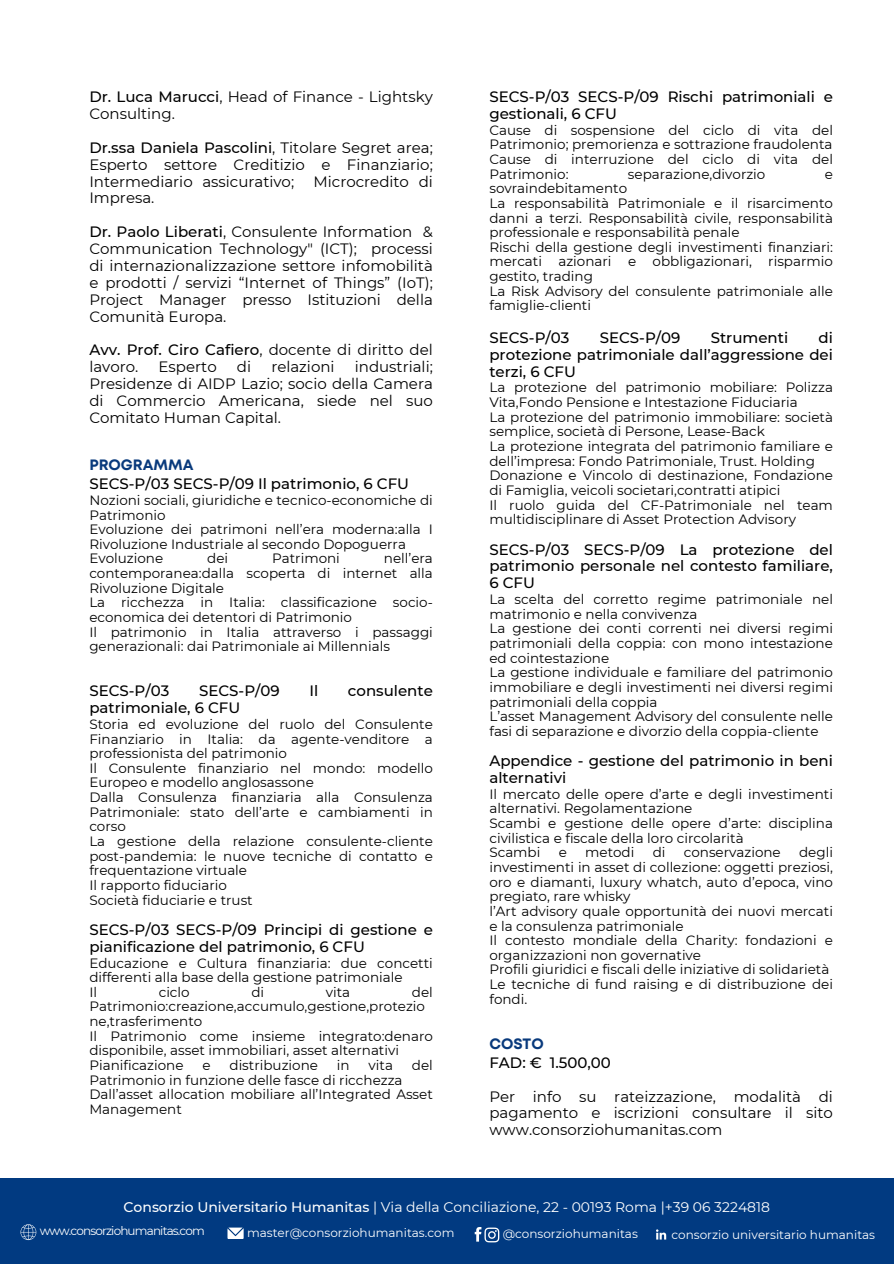
<style>
.page{position:relative;width:894px;height:1264px;background:#fff}
.page>*{position:absolute;margin:0;border:0;box-sizing:border-box;transform-origin:0 0}
.t1{font:15px/16.8px "Montserrat";color:#000;text-align:justify}
.t2{font:500 15px/16.8px "Montserrat";color:#000}
.t3{font:700 15px "Mont";color:#093a7c}
.t4{font:13.95px "Montserrat";color:#fff}
.t5{font:13.5px/14.7px "Montserrat";color:#000}
.t6{font:12px "Montserrat";color:#fff}
.t7{font:12px "Montserrat";letter-spacing:-.07em;color:#fff}
.s1{font-weight:500}
</style>
<div class="page">
<div style="left:0;top:1178px;width:893px;height:85px;background:#013a81"></div>
<svg style="left:21px;top:1224px;width:15px;height:15px"></svg>
<svg style="left:654px;top:1227px;width:14px;height:14px"></svg>
<svg style="left:655px;top:1229px;width:11px;height:10px"></svg>
<svg style="left:227px;top:1227px;width:16px;height:11px"></svg>
<svg style="left:474px;top:1227px;width:25px;height:15px"></svg>
<h2 class="t1" style="left:89px;top:88px;width:345px"><span class="s1">Dr. Luca Marucci</span>, Head of Finance - Lightsky<br>Consulting.</h2>
<h2 class="t1" style="left:89px;top:139px;width:345px"><span class="s1">Dr.ssa Daniela Pascolini</span>, Titolare Segret area; Esperto settore Creditizio e Finanziario; Intermediario assicurativo;</h2>
<h2 class="t1" style="left:313px;top:173px;width:121px">Microcredito di</h2>
<h2 class="t1" style="left:89px;top:190px;width:67px">Impresa.</h2>
<h1 class="t1" style="left:89px;top:223px;width:345px"><span class="s1">Dr. Paolo Liberati</span>, Consulente Information &amp; Communication Technology" (ICT); processi di internazionalizzazione settore infomobilità e prodotti / servizi “Internet of Things” (IoT); Project Manager presso Istituzioni della Comunità Europa.</h1>
<h1 class="t1" style="left:89px;top:341px;width:345px"><span class="s1">Avv. Prof. Ciro Cafiero</span>, docente di diritto del lavoro.</h1>
<h1 class="t1" style="left:89px;top:358px;width:345px;text-indent:265px">industriali; Presidenze di AIDP Lazio; socio della Camera di Commercio Americana, siede nel suo Comitato Human Capital.</h1>
<h1 class="t1" style="left:158px;top:358px;width:60px">Esperto</h1>
<h1 class="t1" style="left:237px;top:358px;width:16px">di</h1>
<h1 class="t1" style="left:271px;top:358px;width:65px">relazioni</h1>
<h2 class="t3" style="left:89px;top:459px;width:106px">PROGRAMMA</h2>
<h2 class="t2" style="left:89px;top:475px;width:321px">SECS-P/03 SECS-P/09 Il patrimonio, 6 CFU</h2>
<h2 class="t5" style="left:89px;top:493px;width:345px">Nozioni sociali, giuridiche e tecnico-economiche di Patrimonio<br>Evoluzione dei patrimoni nell’era moderna:alla I Rivoluzione Industriale al secondo Dopoguerra Evoluzione</h2>
<h2 class="t5" style="left:89px;top:551px;width:345px;text-indent:294px">nell’era contemporanea:dalla scoperta di internet alla Rivoluzione Digitale<br>La ricchezza in Italia: classificazione socio&shy;economica dei detentori di Patrimonio<br>Il patrimonio in Italia attraverso i passaggi generazionali: dai Patrimoniale ai Millennials</h2>
<p class="t2" style="left:89px;top:682px;width:81px">SECS-P/03</p>
<p class="t2" style="left:199px;top:682px;width:82px">SECS-P/09</p>
<p class="t2" style="left:309px;top:682px;width:10px">Il</p>
<p class="t2" style="left:348px;top:682px;width:86px">consulente</p>
<p class="t2" style="left:89px;top:699px;width:152px">patrimoniale, 6 CFU</p>
<p class="t5" style="left:89px;top:716px;width:345px">Storia ed evoluzione del ruolo del Consulente Finanziario in Italia: da agente-venditore a professionista del patrimonio<br>Il Consulente finanziario nel mondo: modello Europeo e modello anglosassone<br>Dalla Consulenza finanziaria alla Consulenza Patrimoniale: stato dell’arte e cambiamenti in corso<br>La gestione della relazione consulente-cliente post-pandemia: le nuove tecniche di contatto e frequentazione virtuale<br>Il rapporto fiduciario<br>Società fiduciarie e trust</p>
<h2 class="t2" style="left:89px;top:921px;width:345px">SECS-P/03 SECS-P/09 Principi di gestione e pianificazione del patrimonio, 6 CFU</h2>
<h2 class="t5" style="left:89px;top:955px;width:345px">Educazione e Cultura finanziaria: due concetti differenti alla base della gestione patrimoniale<br>Il</h2>
<h2 class="t5" style="left:207px;top:551px;width:22px">dei</h2>
<h2 class="t5" style="left:272px;top:551px;width:69px">Patrimoni</h2>
<h2 class="t5" style="left:89px;top:984px;width:345px;text-indent:322px">del<br>Patrimonio:creazione,accumulo,gestione,protezio ne,trasferimento<br>Il Patrimonio come insieme integrato:denaro disponibile, asset immobiliari, asset alternativi<br>Pianificazione</h2>
<h2 class="t5" style="left:159px;top:984px;width:32px">ciclo</h2>
<h2 class="t5" style="left:251px;top:984px;width:14px">di</h2>
<h2 class="t5" style="left:326px;top:984px;width:26px">vita</h2>
<h2 class="t5" style="left:202px;top:1057px;width:10px">e</h2>
<h2 class="t5" style="left:229px;top:1057px;width:90px">distribuzione</h2>
<h2 class="t5" style="left:337px;top:1057px;width:14px">in</h2>
<h2 class="t5" style="left:368px;top:1057px;width:26px">vita</h2>
<h2 class="t5" style="left:412px;top:1057px;width:22px">del</h2>
<h2 class="t5" style="left:89px;top:1072px;width:345px">Patrimonio in funzione delle fasce di ricchezza<br>Dall’asset allocation mobiliare all’Integrated Asset<br>Management</h2>
<h2 class="t2" style="left:489px;top:88px;width:345px">SECS-P/03 SECS-P/09 Rischi patrimoniali e gestionali, 6 CFU</h2>
<h2 class="t5" style="left:489px;top:122px;width:345px;text-align:justify">Cause di sospensione del ciclo di vita del Patrimonio; premorienza e sottrazione fraudolenta Cause di interruzione del ciclo di vita del Patrimonio:</h2>
<h2 class="t5" style="left:627px;top:166px;width:139px">separazione,divorzio</h2>
<h2 class="t5" style="left:824px;top:166px;width:10px">e</h2>
<h2 class="t5" style="left:489px;top:181px;width:345px">sovraindebitamento<br>La responsabilità Patrimoniale e il risarcimento danni a terzi. Responsabilità civile, responsabilità professionale e responsabilità penale<br>Rischi della gestione degli investimenti finanziari: mercati azionari e obbligazionari, risparmio gestito, trading<br>La Risk Advisory del consulente patrimoniale alle famiglie-clienti</h2>
<h2 class="t2" style="left:489px;top:329px;width:81px">SECS-P/03</h2>
<h2 class="t2" style="left:599px;top:329px;width:82px">SECS-P/09</h2>
<h2 class="t2" style="left:710px;top:329px;width:79px">Strumenti</h2>
<h2 class="t2" style="left:489px;top:329px;width:345px;text-align:justify;text-indent:329px">di protezione patrimoniale dall’aggressione dei terzi, 6 CFU</h2>
<h2 class="t5" style="left:489px;top:380px;width:345px">La protezione del patrimonio mobiliare: Polizza Vita,Fondo Pensione e Intestazione Fiduciaria<br>La protezione del patrimonio immobiliare: società semplice, società di Persone, Lease-Back<br>La protezione integrata del patrimonio familiare e dell’impresa: Fondo Patrimoniale, Trust. Holding Donazione e Vincolo di destinazione, Fondazione di Famiglia, veicoli societari,contratti atipici<br>Il ruolo guida del CF-Patrimoniale nel team multidisciplinare di Asset Protection Advisory</h2>
<h2 class="t2" style="left:489px;top:541px;width:345px;text-align:justify">SECS-P/03 SECS-P/09 La protezione del patrimonio personale nel contesto familiare, 6 CFU</h2>
<h2 class="t5" style="left:489px;top:592px;width:345px">La scelta del corretto regime patrimoniale nel matrimonio e nella convivenza<br>La gestione dei conti correnti nei diversi regimi patrimoniali della coppia: con mono intestazione ed cointestazione<br>La gestione individuale e familiare del patrimonio immobiliare e degli investimenti nei diversi regimi patrimoniali della coppia<br>L’asset Management Advisory del consulente nelle fasi di separazione e divorzio della coppia-cliente</h2>
<h1 class="t2" style="left:489px;top:752px;width:345px">Appendice - gestione del patrimonio in beni alternativi</h1>
<h1 class="t5" style="left:489px;top:786px;width:345px">Il mercato delle opere d’arte e degli investimenti alternativi. Regolamentazione<br>Scambi e gestione delle opere d’arte: disciplina civilistica e fiscale della loro circolarità<br>Scambi</h1>
<h1 class="t5" style="left:489px;top:845px;width:345px;text-indent:309px">degli investimenti in asset di collezione: oggetti preziosi, oro e diamanti, luxury whatch, auto d’epoca, vino pregiato, rare whisky<br>l’Art advisory quale opportunità dei nuovi mercati e la consulenza patrimoniale<br>Il contesto mondiale della Charity: fondazioni e organizzazioni non governative<br>Profili giuridici e fiscali delle iniziative di solidarietà Le tecniche di fund raising e di distribuzione dei fondi.</h1>
<h1 class="t5" style="left:558px;top:845px;width:10px">e</h1>
<h1 class="t5" style="left:585px;top:845px;width:51px">metodi</h1>
<h1 class="t5" style="left:652px;top:845px;width:14px">di</h1>
<h1 class="t5" style="left:683px;top:845px;width:98px">conservazione</h1>
<p class="t3" style="left:489px;top:1038px;width:56px">COSTO</p>
<p class="t2" style="left:489px;top:1053px;width:123px">FAD: € 1.500,00</p>
<p class="t1" style="left:489px;top:1087px;width:345px">Per info su rateizzazione, modalità di pagamento e iscrizioni consultare il sito www.consorziohumanitas.com</p>
<h2 class="t4" style="left:123px;top:1198px;width:647px"><span class="s1">Consorzio Universitario Humanitas</span> | Via della Conciliazione, 22 - 00193 Roma |+39 06 3224818</h2>
<h2 class="t7" style="left:40px;top:1223px;width:167px">www.consorziohumanitas.com</h2>
<h2 class="t6" style="left:247px;top:1225px;width:209px">master@consorziohumanitas.com</h2>
<h2 class="t6" style="left:502px;top:1226px;width:137px">@consorziohumanitas</h2>
<h2 class="t6" style="left:671px;top:1226px;width:205px">consorzio universitario humanitas</h2>
</div>
